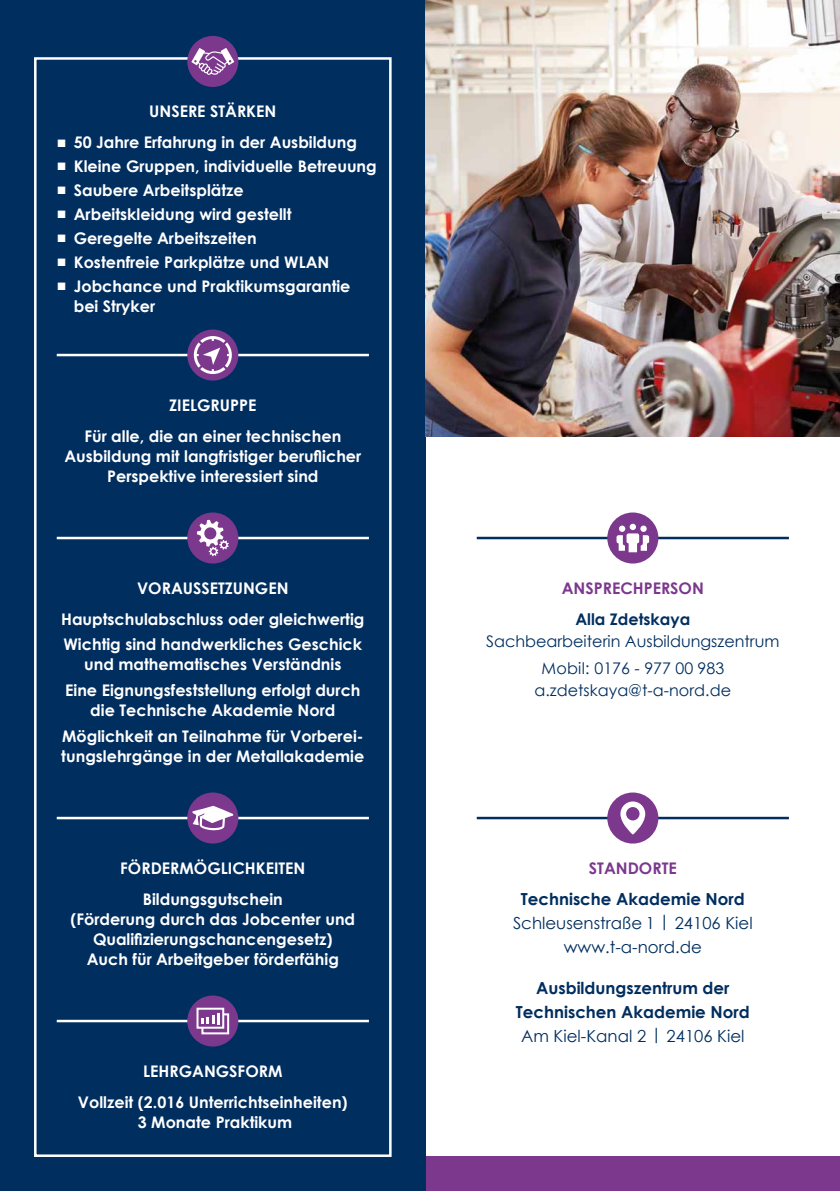
<style>
.page{position:relative;width:840px;height:1191px;background:#fff}
.page>*{position:absolute;margin:0;border:0;box-sizing:border-box;transform-origin:0 0}
.t1{font:700 16.6px/24px "Century Gothic";color:#002e5f;text-align:center}
.t2{font:16.6px/24px "Century Gothic";color:#002e5f;text-align:center}
.t3{font:700 16px/20px "Century Gothic";color:#fff;text-align:center}
.t4{font:16px/27.6px "Century Gothic";color:#002e5f;text-align:center}
.t5{font:700 16px "Century Gothic";color:#7c388d}
.t6{font:700 16px "Century Gothic";color:#002e5f}
.s1{font-weight:400}
</style>
<div class="page">
<div style="left:0;top:1157px;width:839px;height:34px;background:#7c388d"></div>
<div style="left:0;top:0;width:425px;height:1191px;background:#002e5f"></div>
<div style="left:34px;top:57px;width:357px;height:1100px;border:2px solid #fff"></div>
<div style="left:187px;top:36px;width:51px;height:51px;background:#7c388d;border-radius:50%"></div>
<svg style="left:191px;top:48px;width:43px;height:27px"></svg>
<hr style="left:57px;top:354px;width:312px;height:2px;background:#fff">
<div style="left:187px;top:329px;width:51px;height:51px;background:#7c388d;border-radius:50%"></div>
<svg style="left:194px;top:336px;width:38px;height:38px"></svg>
<hr style="left:57px;top:537px;width:312px;height:2px;background:#fff">
<div style="left:187px;top:512px;width:51px;height:51px;background:#7c388d;border-radius:50%"></div>
<svg style="left:197px;top:520px;width:32px;height:36px"></svg>
<hr style="left:57px;top:816px;width:312px;height:3px;background:#fff">
<div style="left:187px;top:792px;width:51px;height:51px;background:#7c388d;border-radius:50%"></div>
<svg style="left:192px;top:806px;width:41px;height:24px"></svg>
<hr style="left:476px;top:537px;width:312px;height:2px;background:#002e5f">
<div style="left:607px;top:512px;width:51px;height:51px;background:#7c388d;border-radius:50%"></div>
<svg style="left:616px;top:524px;width:32px;height:28px"></svg>
<hr style="left:476px;top:816px;width:312px;height:3px;background:#002e5f">
<div style="left:607px;top:792px;width:51px;height:51px;background:#7c388d;border-radius:50%"></div>
<svg style="left:620px;top:801px;width:25px;height:34px"></svg>
<hr style="left:57px;top:1019px;width:312px;height:3px;background:#fff">
<div style="left:187px;top:995px;width:51px;height:51px;background:#7c388d;border-radius:50%"></div>
<svg style="left:196px;top:1007px;width:34px;height:28px"></svg>
<img style="left:425px;top:0;width:414px;height:437px">
<p class="t3" style="left:149px;top:101px;width:129px">UNSERE STÄRKEN</p>
<p class="t3" style="left:57px;top:131px;width:301px"><span class="s1">■</span> 50 Jahre Erfahrung in der Ausbildung</p>
<p class="t3" style="left:57px;top:155px;width:321px"><span class="s1">■</span> Kleine Gruppen, individuelle Betreuung</p>
<p class="t3" style="left:57px;top:179px;width:188px"><span class="s1">■</span> Saubere Arbeitsplätze</p>
<p class="t3" style="left:57px;top:203px;width:236px"><span class="s1">■</span> Arbeitskleidung wird gestellt</p>
<p class="t3" style="left:57px;top:227px;width:201px"><span class="s1">■</span> Geregelte Arbeitszeiten</p>
<p class="t3" style="left:57px;top:251px;width:274px"><span class="s1">■</span> Kostenfreie Parkplätze und WLAN</p>
<p class="t3" style="left:74px;top:275px;width:278px;text-align:left;text-indent:-17px"><span class="s1">■</span> Jobchance und Praktikumsgarantie bei Stryker</p>
<p class="t3" style="left:169px;top:394px;width:89px">ZIELGRUPPE</p>
<p class="t3" style="left:64px;top:425px;width:298px">Für alle, die an einer technischen<br>Ausbildung mit langfristiger beruflicher<br>Perspektive interessiert sind</p>
<p class="t3" style="left:137px;top:577px;width:153px">VORAUSSETZUNGEN</p>
<p class="t3" style="left:61px;top:605px;width:305px;line-height:25.6px;text-align:left">Hauptschulabschluss oder gleichwertig<br>Wichtig sind handwerkliches Geschick</p>
<p class="t3" style="left:65px;top:651px;width:297px;line-height:25.6px">und mathematisches Verständnis<br>Eine Eignungsfeststellung erfolgt durch</p>
<p class="t3" style="left:62px;top:696px;width:303px;line-height:25.6px">die Technische Akademie Nord<br>Möglichkeit an Teilnahme für Vorberei-</p>
<p class="t3" style="left:61px;top:745px;width:304px">tungslehrgänge in der Metallakademie</p>
<p class="t3" style="left:120px;top:857px;width:186px">FÖRDERMÖGLICHKEITEN</p>
<p class="t3" style="left:70px;top:888px;width:286px">Bildungsgutschein<br>(Förderung durch das Jobcenter und<br>Qualifizierungschancengesetz)<br>Auch für Arbeitgeber förderfähig</p>
<p class="t3" style="left:143px;top:1060px;width:141px">LEHRGANGSFORM</p>
<p class="t3" style="left:78px;top:1091px;width:271px">Vollzeit (2.016 Unterrichtseinheiten)<br>3 Monate Praktikum</p>
<p class="t5" style="left:561px;top:576px;width:144px">ANSPRECHPERSON</p>
<p class="t6" style="left:575px;top:606px;width:116px">Alla Zdetskaya</p>
<p class="t4" style="left:486px;top:626px;width:295px">Sachbearbeiterin Ausbildungszentrum<br>Mobil: 0176 - 977 00 983</p>
<p class="t4" style="left:534px;top:676px;width:198px">a.zdetskaya@t-a-nord.de</p>
<p class="t5" style="left:588px;top:856px;width:89px">STANDORTE</p>
<p class="t1" style="left:520px;top:886px;width:225px">Technische Akademie Nord</p>
<p class="t2" style="left:512px;top:910px;width:241px">Schleusenstraße 1 | 24106 Kiel www.t-a-nord.de</p>
<p class="t1" style="left:515px;top:975px;width:235px">Ausbildungszentrum der<br>Technischen Akademie Nord</p>
<p class="t2" style="left:521px;top:1023px;width:225px">Am Kiel-Kanal 2 | 24106 Kiel</p>
</div>
